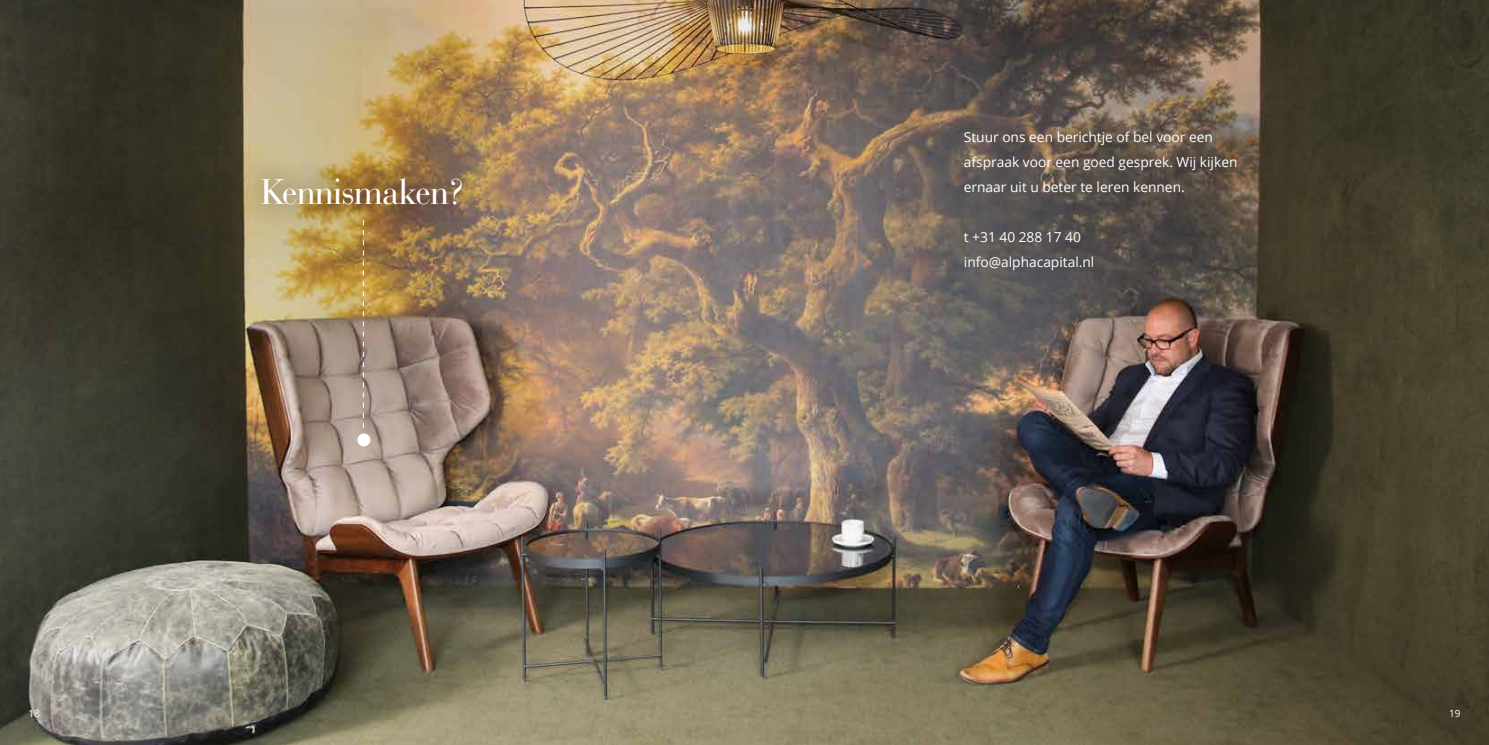
<style>
.page{position:relative;width:1489px;height:745px;background:#fff}
.page>*{position:absolute;margin:0;border:0;box-sizing:border-box;transform-origin:0 0}
.t1{font:37.5px "Bauer Bodoni BT";color:#fff}
.t2{font:13.75px/25px "Open Sans";color:#fff}
.t3{font:10px "Open Sans";color:#fff}
</style>
<div class="page">
<img style="left:0;top:0;width:1488px;height:744px">
<div style="left:233px;top:150px;width:257px;height:85px;background:#000;opacity:.75"></div>
<svg style="left:363px;top:220px;width:1px;height:208px"></svg>
<div style="left:357px;top:433px;width:13px;height:13px;background:#fff;border-radius:50%"></div>
<h1 class="t1" style="left:262px;top:169px;width:205px">Kennismaken?</h1>
<p class="t2" style="left:963px;top:124px;width:275px">Stuur ons een berichtje of bel voor een afspraak voor een goed gesprek. Wij kijken ernaar uit u beter te leren kennen.</p>
<p class="t2" style="left:963px;top:224px;width:132px">t +31 40 288 17 40 info@alphacapital.nl</p>
<p class="t3" style="left:28px;top:705px;width:13px">18</p>
<p class="t3" style="left:1448px;top:705px;width:13px">19</p>
</div>
